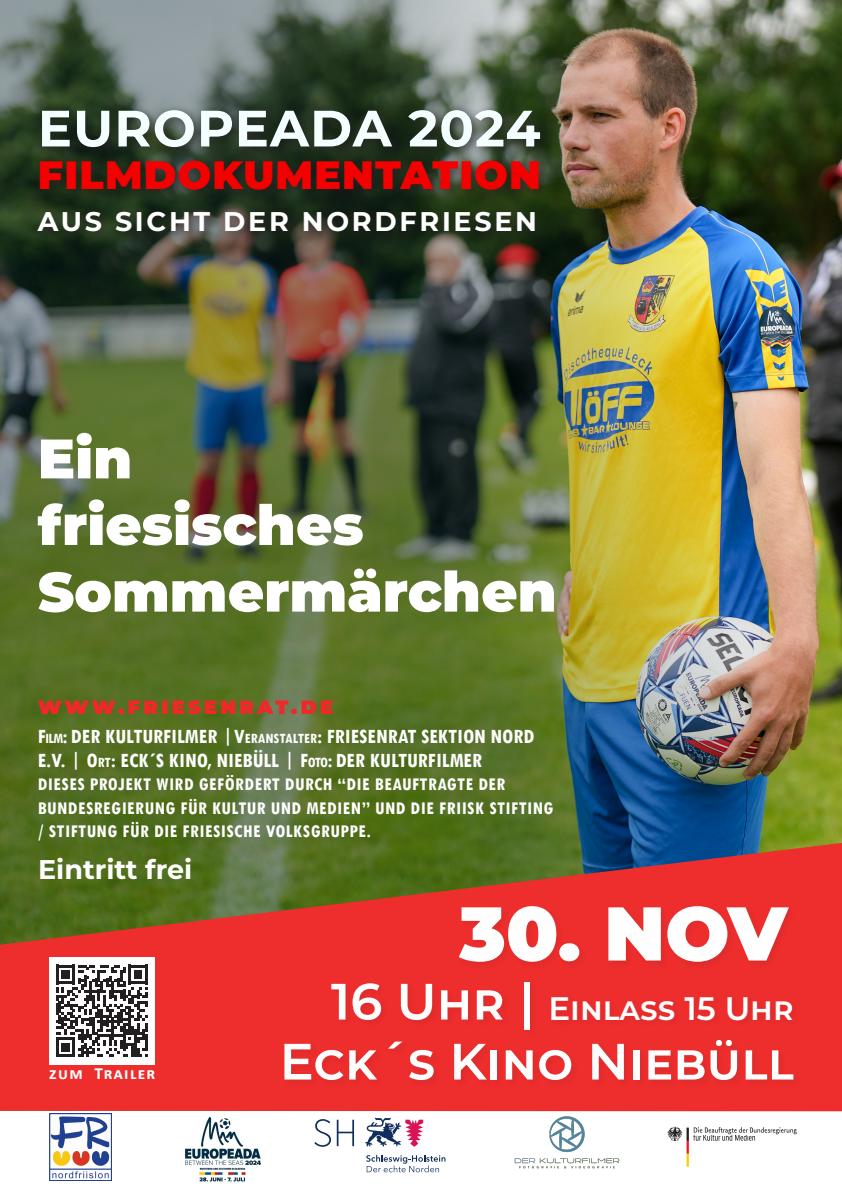
<style>
.page{position:relative;width:842px;height:1192px;background:#fff}
.page>*{position:absolute;margin:0;border:0;box-sizing:border-box;transform-origin:0 0}
.t1{font:900 76px "Montserrat";color:#fefefe}
.t2{font:900 55.5px "Montserrat";color:#fff}
.t3{font:600 51px "Montserrat";color:#fefefe}
.Einf__Abs{font:700 51px "Montserrat";letter-spacing:.02em;color:#f4ffff}
.Einf__Abs-2{font:900 39.5px "Montserrat";letter-spacing:.03em;color:#f40000}
.t4{font:600 32.5px "Montserrat";color:#fefefe}
.Einf__Abs-3{font:700 27px "Montserrat";letter-spacing:.1em;color:#fff}
.Einf__Abs-4{font:700 27px "Montserrat";color:#fff}
.Einf__Abs-5{font:900 23px "Montserrat";letter-spacing:.12em;color:#ee2928}
.Einf__Abs-6{font:700 condensed 21.5px/23.5px "Tw Cen";color:#fff}
.Einf__Abs-7{font:700 condensed 19px/23.5px "Tw Cen";letter-spacing:.025em;color:#fff}
.Einf__Abs-8{font:700 17px "Calibri";letter-spacing:.08em;color:#fff}
.s1{font-style:inherit}
.s2{font-size:15.05px}
.s3{font-size:51px}
</style>
<div class="page">
<img style="left:0;top:0;width:842px;height:843px">
<svg style="left:0;top:843px;width:842px;height:268px;fill:#ee2d2d"></svg>
<img style="left:50px;top:1114px;width:61px;height:67px">
<img style="left:185px;top:1117px;width:76px;height:65px">
<svg style="left:366px;top:1155px;width:79px;height:17px"></svg>
<svg style="left:314px;top:1119px;width:17px;height:28px"></svg>
<svg style="left:337px;top:1120px;width:17px;height:26px"></svg>
<svg style="left:365px;top:1118px;width:58px;height:29px"></svg>
<img style="left:667px;top:1126px;width:130px;height:41px">
<div style="left:33px;top:104px;width:520px;height:140px;background:#231f20;opacity:.75"></div>
<img style="left:514px;top:1116px;width:106px;height:53px">
<div style="left:458px;top:905px;width:339px;height:65px;background:#e72c2c"></div>
<div style="left:283px;top:981px;width:519px;height:107px;background:#ee2d2d"></div>
<div style="left:49px;top:957px;width:106px;height:108px;background:#fff"></div>
<svg style="left:56px;top:965px;width:92px;height:92px"></svg>
<p class="Einf__Abs" style="left:38px;top:92px;width:504px">EUROPEADA 2024</p>
<p class="Einf__Abs-2" style="left:38px;top:145px;width:505px">FILMDOKUMENTATION</p>
<p class="Einf__Abs-3" style="left:38px;top:202px;width:501px">AUS SICHT DER NORDFRIESEN</p>
<p class="t2" style="left:38px;top:417px;width:96px">Ein</p>
<p class="t2" style="left:38px;top:484px;width:327px">friesisches</p>
<p class="t2" style="left:38px;top:550px;width:520px">Sommermärchen</p>
<p class="Einf__Abs-5" style="left:38px;top:688px;width:297px">www.friesenrat.de</p>
<p class="Einf__Abs-6" style="left:38px;top:724px;width:498px"><span class="s1">F</span><span class="s2">ILM</span><span class="s1">:</span> DER KULTURFILMER <span class="s1">|V</span><span class="s2">ERANSTALTER</span><span class="s1">:</span> FRIESENRAT SEKTION NORD<br>E.V. <span class="s1">| O</span><span class="s2">RT</span><span class="s1">:</span> ECK´S KINO, NIEBÜLL <span class="s1">| F</span><span class="s2">OTO</span><span class="s1">:</span> DER KULTURFILMER</p>
<p class="Einf__Abs-7" style="left:38px;top:772px;width:517px">DIESES PROJEKT WIRD GEFÖRDERT DURCH “DIE BEAUFTRAGTE DER<br>BUNDESREGIERUNG FÜR KULTUR UND MEDIEN” UND DIE FRIISK STIFTING / STIFTUNG FÜR DIE FRIESISCHE VOLKSGRUPPE.</p>
<p class="Einf__Abs-4" style="left:38px;top:850px;width:156px">Eintritt frei</p>
<p class="Einf__Abs-8" style="left:49px;top:1062px;width:108px">zum Trailer</p>
<h1 class="t1" style="left:459px;top:876px;width:330px">30. NOV</h1>
<p class="t4" style="left:331px;top:985px;width:464px"><span class="s3">16 Uhr |</span> Einlass 15 Uhr</p>
<p class="t3" style="left:280px;top:1025px;width:516px">Eck´s Kino Niebüll</p>
</div>
